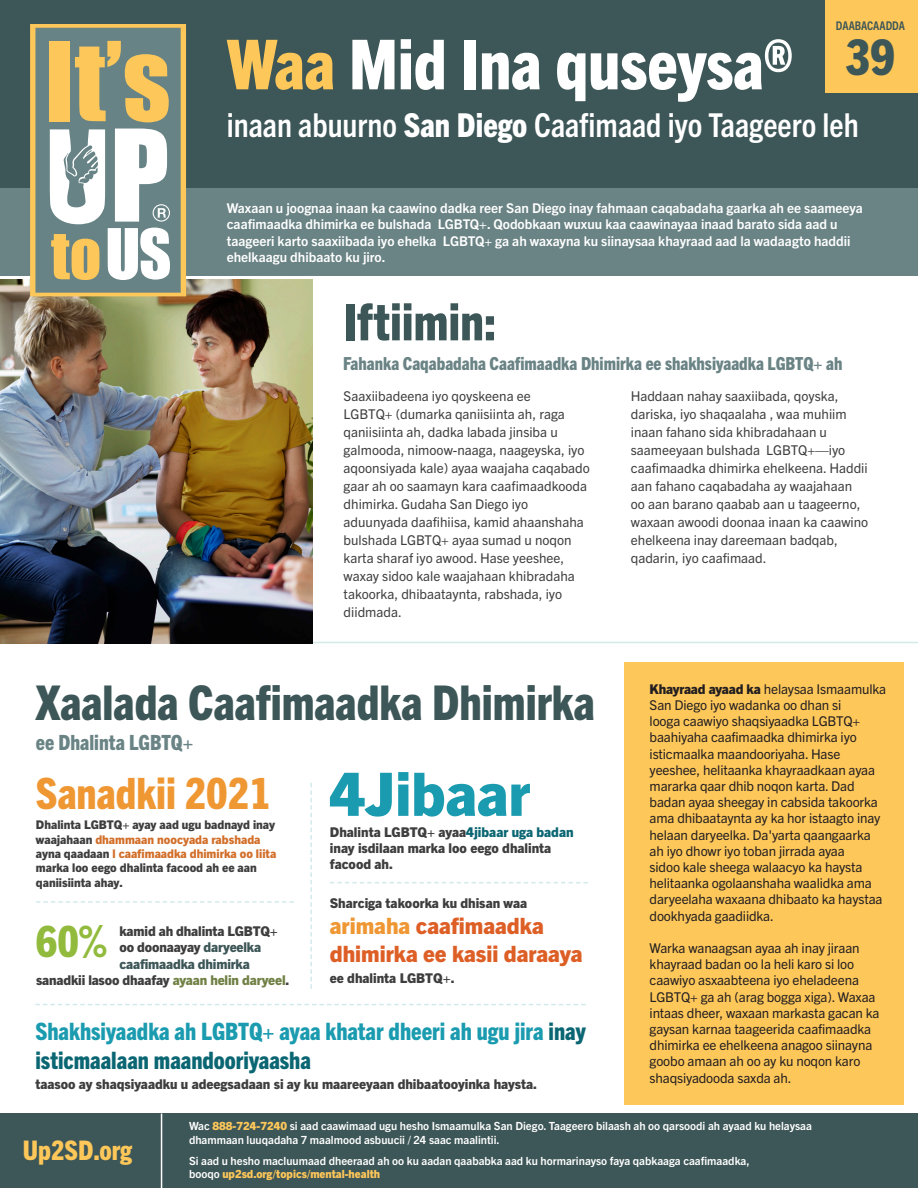
<style>
.page{position:relative;width:918px;height:1188px;background:#fff}
.page>*{position:absolute;margin:0;border:0;box-sizing:border-box;transform-origin:0 0}
.t1{font:800 condensed 69px "Trade Gothic Next LT Pro";color:#fff}
.t2{font:800 60px "Trade Gothic Next LT Pro";color:#1b9baf}
.t3{font:800 condensed 51px "Trade Gothic Next LT Pro";color:#3d5657}
.t4{font:800 condensed 49.5px "Trade Gothic Next LT Pro";color:#3d5657}
.t5{font:800 condensed 48px "Trade Gothic Next LT Pro";color:#3d5657}
.t6{font:800 condensed 43.35px "Trade Gothic Next LT Pro";color:#ef9733}
.t7{font:800 condensed 43.35px "Trade Gothic Next LT Pro";color:#92bb3d}
.t8{font:700 condensed 33px "Trade Gothic Next LT Pro";color:#fff}
.Resource_number{font:800 condensed 27px "Trade Gothic Next LT Pro";color:#fec75a}
.t9{font:800 condensed 24px/28.8px "Trade Gothic Next LT Pro";color:#1b9baf}
.t10{font:800 22.5px/28.5px "Trade Gothic Next LT Pro";color:#dd5f26}
.t11{font:800 condensed 21px "Trade Gothic Next LT Pro";color:#6a8385}
.t12{font:800 condensed 18px "Trade Gothic Next LT Pro";color:#6a8385}
.Body{font:13.5px/16.2px "Trade Gothic Next LT Pro";letter-spacing:-.01em;color:#231f20}
.t13{font:13.5px/18px "Trade Gothic Next LT Pro";color:#3e3e3f}
.Body-2{font:700 13.5px/16.2px "Trade Gothic Next LT Pro";color:#fff}
.t14{font:800 13.5px/16.2px "Trade Gothic Next LT Pro";color:#3e3e3f}
.t15{font:800 13.5px "Trade Gothic Next LT Pro";letter-spacing:-.01em;color:#3d5657}
.t16{font:800 12px/14.4px "Trade Gothic Next LT Pro";color:#3e3e3f}
.t17{font:700 condensed 12px "Trade Gothic Next LT Pro";color:#3d5657}
.t18{font:700 11.25px/13.5px "Trade Gothic Next LT Pro";color:#fff}
.s1{color:#fec75a}
.s2{font-weight:800}
.s3{font-weight:800;color:#fec75a}
.s4{color:#0a6672}
.s5{color:#d26f2a}
.s6{color:#ef9733}
.s7{color:#3d5657}
.s8{color:#718145}
.s9{color:#0b6673}
</style>
<div class="page">
<hr style="left:0;top:642px;width:918px;height:1px;background:#d3eaeb">
<div style="left:624px;top:662px;width:280px;height:442px;background:#fec75a"></div>
<div style="left:0;top:0;width:918px;height:190px;background:#3d5657"></div>
<div style="left:0;top:188px;width:918px;height:88px;background:#6a8385"></div>
<img style="left:0;top:280px;width:313px;height:363px">
<svg style="left:30px;top:24px;width:156px;height:272px;background:#b0b095"></svg>
<svg style="left:36px;top:901px;width:258px;height:2px"></svg>
<svg style="left:35px;top:1004px;width:551px;height:1px"></svg>
<svg style="left:330px;top:882px;width:258px;height:1px"></svg>
<svg style="left:310px;top:783px;width:2px;height:206px"></svg>
<div style="left:0;top:1114px;width:918px;height:74px;background:#3d5657"></div>
<hr style="left:161px;top:1114px;width:1px;height:74px;background:#fff">
<div style="left:826px;top:0;width:92px;height:92px;background:#fec75a"></div>
<p class="t1" style="left:227px;top:17px;width:568px"><span class="s1">Waa</span> Mid Ina quseysa®</p>
<p class="t17" style="left:836px;top:17px;width:71px">DAABACAADDA</p>
<p class="t4" style="left:846px;top:23px;width:51px">39</p>
<p class="t8" style="left:227px;top:103px;width:634px">inaan abuurno <span class="s2">San Diego</span> Caafimaad iyo Taageero leh</p>
<p class="Body-2" style="left:227px;top:199px;width:638px">Waxaan u joognaa inaan ka caawino dadka reer San Diego inay fahmaan caqabadaha gaarka ah ee saameeya caafimaadka dhimirka ee bulshada LGBTQ+. Qodobkaan wuxuu kaa caawinayaa inaad barato sida aad u taageeri karto saaxiibada iyo ehelka LGBTQ+ ga ah waxayna ku siinaysaa khayraad aad la wadaagto haddii ehelkaagu dhibaato ku jiro.</p>
<p class="t3" style="left:343px;top:287px;width:155px">Iftiimin:</p>
<p class="t12" style="left:343px;top:352px;width:501px">Fahanka Caqabadaha Caafimaadka Dhimirka ee shakhsiyaadka LGBTQ+ ah</p>
<p class="t13" style="left:344px;top:386px;width:248px">Saaxiibadeena iyo qoyskeena ee<br>LGBTQ+ (dumarka qaniisiinta ah, raga qaniisiinta ah, dadka labada jinsiba u galmooda, nimoow-naaga, naageyska, iyo aqoonsiyada kale) ayaa waajaha caqabado gaar ah oo saamayn kara caafimaadkooda dhimirka. Gudaha San Diego iyo aduunyada daafihiisa, kamid ahaanshaha bulshada LGBTQ+ ayaa sumad u noqon karta sharaf iyo awood. Hase yeeshee, waxay sidoo kale waajahaan khibradaha takoorka, dhibaataynta, rabshada, iyo diidmada.</p>
<p class="t13" style="left:631px;top:386px;width:239px">Haddaan nahay saaxiibada, qoyska, dariska, iyo shaqaalaha , waa muhiim inaan fahano sida khibradahaan u saameeyaan bulshada LGBTQ+—iyo caafimaadka dhimirka ehelkeena. Haddii aan fahano caqabadaha ay waajahaan oo aan barano qaabab aan u taageerno, waxaan awoodi doonaa inaan ka caawino ehelkeena inay dareemaan badqab, qadarin, iyo caafimaad.</p>
<p class="Body" style="left:650px;top:680px;width:238px"><span class="s2">Khayraad ayaad ka</span> helaysaa Ismaamulka San Diego iyo wadanka oo dhan si<br>looga caawiyo shaqsiyaadka LGBTQ+ baahiyaha caafimaadka dhimirka iyo isticmaalka maandooriyaha. Hase yeeshee, helitaanka khayraadkaan ayaa mararka qaar dhib noqon karta. Dad badan ayaa sheegay in cabsida takoorka ama dhibaataynta ay ka hor istaagto inay helaan daryeelka. Da'yarta qaangaarka ah iyo dhowr iyo toban jirrada ayaa<br>sidoo kale sheega walaacyo ka haysta helitaanka ogolaanshaha waalidka ama daryeelaha waxaana dhibaato ka haystaa dookhyada gaadiidka.</p>
<p class="Body" style="left:650px;top:939px;width:231px">Warka wanaagsan ayaa ah inay jiraan khayraad badan oo la heli karo si loo caawiyo asxaabteena iyo eheladeena LGBTQ+ ga ah (arag bogga xiga). Waxaa intaas dheer, waxaan markasta gacan ka gaysan karnaa taageerida caafimaadka dhimirka ee ehelkeena anagoo siinayna goobo amaan ah oo ay ku noqon karo shaqsiyadooda saxda ah.</p>
<p class="t18" style="left:189px;top:1119px;width:624px">Wac <span class="s3">888-724-7240</span> si aad caawimaad ugu hesho Ismaamulka San Diego. Taageero bilaash ah oo qarsoodi ah ayaad ku helaysaa dhammaan luuqadaha 7 maalmood asbuucii / 24 saac maalintii.</p>
<p class="t18" style="left:189px;top:1153px;width:562px">Si aad u hesho macluumaad dheeraad ah oo ku aadan qaababka aad ku hormarinayso faya qabkaaga caafimaadka, booqo <span class="s3">up2sd.org/topics/mental-health</span></p>
<p class="t5" style="left:36px;top:670px;width:560px">Xaalada Caafimaadka Dhimirka</p>
<p class="t11" style="left:36px;top:729px;width:159px">ee Dhalinta LGBTQ+</p>
<p class="t2" style="left:330px;top:752px;width:202px">4Jibaar</p>
<p class="t14" style="left:330px;top:823px;width:245px">Dhalinta LGBTQ+ ayaa<span class="s4">4jibaar uga badan </span>inay isdilaan marka loo eego dhalinta facood ah.</p>
<p class="t6" style="left:36px;top:764px;width:237px">Sanadkii 2021</p>
<p class="t16" style="left:36px;top:817px;width:242px">Dhalinta LGBTQ+ ayay aad ugu badnayd inay waajahaan <span class="s5">dhammaan noocyada rabshada </span>ayna qaadaan <span class="s5">l caafimaadka dhimirka oo liita </span>marka loo eego dhalinta facood ah ee aan qaniisiinta ahay.</p>
<p class="t14" style="left:330px;top:894px;width:199px">Sharciga takoorka ku dhisan waa</p>
<p class="t7" style="left:36px;top:911px;width:73px">60%</p>
<p class="t10" style="left:330px;top:910px;width:254px"><span class="s6">arimaha</span> caafimaadka dhimirka ee kasii daraaya</p>
<p class="t14" style="left:330px;top:969px;width:126px">ee dhalinta LGBTQ+.</p>
<p class="t14" style="left:120px;top:922px;width:160px">kamid ah dhalinta LGBTQ+</p>
<p class="t14" style="left:120px;top:938px;width:143px">oo doonaayay <span class="s7">daryeelka</span></p>
<p class="t15" style="left:120px;top:954px;width:132px">caafimaadka dhimirka</p>
<p class="t14" style="left:36px;top:971px;width:255px">sanadkii lasoo dhaafay <span class="s8">ayaan helin daryeel</span>.</p>
<p class="t9" style="left:35px;top:1015px;width:552px">Shakhsiyaadka ah LGBTQ+ ayaa khatar dheeri ah ugu jira <span class="s9">inay isticmaalaan maandooriyaasha</span></p>
<p class="t14" style="left:35px;top:1075px;width:503px">taasoo ay shaqsiyaadku u adeegsadaan si ay ku maareeyaan dhibaatooyinka haysta.</p>
<p class="Resource_number" style="left:23px;top:1132px;width:111px">Up2SD.org</p>
</div>
